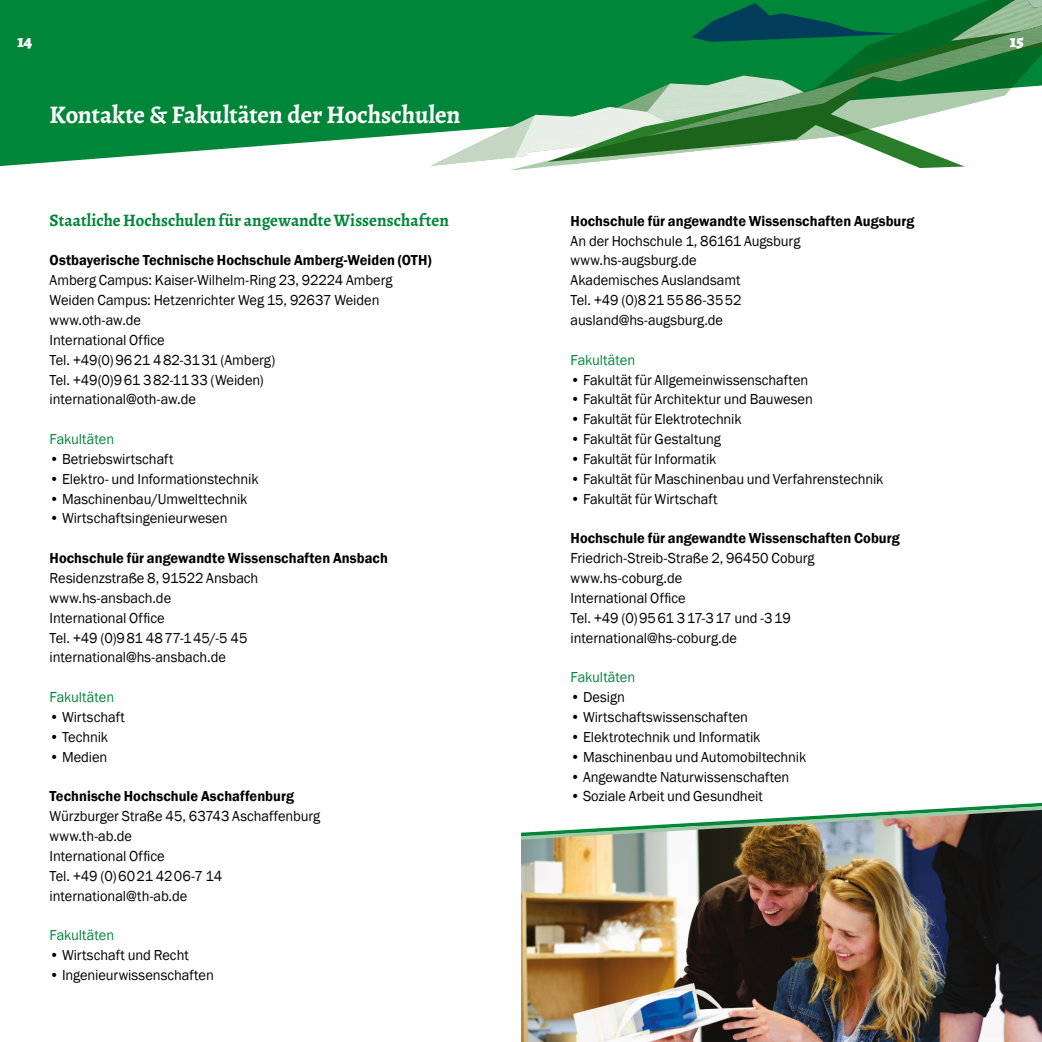
<style>
.page{position:relative;width:1042px;height:1042px;background:#fff}
.page>*{position:absolute;margin:0;border:0;box-sizing:border-box;transform-origin:0 0}
.t1{font:700 25.38px "Alegreya";letter-spacing:-.005em;color:#fff}
.t2{font:700 17.5px "Alegreya";color:#008639}
.t3{font:900 17.5px "Alegreya";color:#fff}
.t4{font:14.88px/19.8px "Franklin Gothic";letter-spacing:-.005em;color:#000}
.t5{font:600 14.88px "Franklin Gothic";letter-spacing:.005em;color:#000}
.t6{font:14.88px "Franklin Gothic";letter-spacing:-.005em;color:#008639}
</style>
<div class="page">
<svg style="left:0;top:0;width:430px;height:166px;background:#19924c"></svg>
<svg style="left:430px;top:0;width:76px;height:166px;background:#329c5e"></svg>
<svg style="left:506px;top:0;width:460px;height:170px;fill:#008639"></svg>
<svg style="left:568px;top:0;width:474px;height:165px"></svg>
<img style="left:521px;top:842px;width:521px;height:200px">
<img style="left:521px;top:802px;width:521px;height:40px">
<p class="t3" style="left:17px;top:29px;width:16px">14</p>
<h1 class="t1" style="left:50px;top:98px;width:412px">Kontakte &amp; Fakultäten der Hochschulen</h1>
<p class="t2" style="left:50px;top:209px;width:401px">Staatliche Hochschulen für angewandte Wissenschaften</p>
<p class="t5" style="left:50px;top:251px;width:383px">Ostbayerische Technische Hochschule Amberg-Weiden (OTH)</p>
<p class="t4" style="left:50px;top:271px;width:344px">Amberg Campus: Kaiser-Wilhelm-Ring 23, 92224 Amberg Weiden Campus: Hetzenrichter Weg 15, 92637 Weiden www.oth-aw.de<br>International Office<br>Tel. +49(0)9621 482-3131 (Amberg)<br>Tel. +49(0)961 382-1133 (Weiden) international@oth-aw.de</p>
<p class="t6" style="left:50px;top:430px;width:66px">Fakultäten</p>
<p class="t4" style="left:50px;top:449px;width:125px">• Betriebswirtschaft</p>
<p class="t4" style="left:50px;top:469px;width:210px">• Elektro- und Informationstechnik</p>
<p class="t4" style="left:50px;top:489px;width:199px">• Maschinenbau/Umwelttechnik</p>
<p class="t4" style="left:50px;top:509px;width:179px">• Wirtschaftsingenieurwesen</p>
<p class="t5" style="left:50px;top:549px;width:340px">Hochschule für angewandte Wissenschaften Ansbach</p>
<p class="t4" style="left:50px;top:568px;width:210px">Residenzstraße 8, 91522 Ansbach www.hs-ansbach.de<br>International Office<br>Tel. +49 (0)981 4877-145/-5 45 international@hs-ansbach.de</p>
<p class="t6" style="left:50px;top:688px;width:66px">Fakultäten</p>
<p class="t4" style="left:50px;top:707px;width:77px">• Wirtschaft</p>
<p class="t4" style="left:50px;top:727px;width:60px">• Technik</p>
<p class="t4" style="left:50px;top:747px;width:59px">• Medien</p>
<p class="t5" style="left:50px;top:787px;width:246px">Technische Hochschule Aschaffenburg</p>
<p class="t4" style="left:50px;top:806px;width:272px">Würzburger Straße 45, 63743 Aschaffenburg www.th-ab.de<br>International Office<br>Tel. +49 (0)6021 4206-7 14 international@th-ab.de</p>
<p class="t6" style="left:50px;top:926px;width:66px">Fakultäten</p>
<p class="t4" style="left:50px;top:945px;width:141px">• Wirtschaft und Recht</p>
<p class="t4" style="left:50px;top:965px;width:166px">• Ingenieurwissenschaften</p>
<p class="t5" style="left:570px;top:212px;width:345px">Hochschule für angewandte Wissenschaften Augsburg</p>
<p class="t4" style="left:570px;top:231px;width:231px">An der Hochschule 1, 86161 Augsburg www.hs-augsburg.de<br>Akademisches Auslandsamt<br>Tel. +49 (0)821 5586-3552 ausland@hs-augsburg.de</p>
<p class="t6" style="left:570px;top:350px;width:66px">Fakultäten</p>
<p class="t4" style="left:570px;top:370px;width:239px">• Fakultät für Allgemeinwissenschaften</p>
<p class="t4" style="left:570px;top:390px;width:244px">• Fakultät für Architektur und Bauwesen</p>
<p class="t4" style="left:570px;top:410px;width:173px">• Fakultät für Elektrotechnik</p>
<p class="t4" style="left:570px;top:429px;width:152px">• Fakultät für Gestaltung</p>
<p class="t4" style="left:570px;top:449px;width:147px">• Fakultät für Informatik</p>
<p class="t4" style="left:570px;top:469px;width:314px">• Fakultät für Maschinenbau und Verfahrenstechnik</p>
<p class="t4" style="left:570px;top:489px;width:148px">• Fakultät für Wirtschaft</p>
<p class="t5" style="left:570px;top:529px;width:331px">Hochschule für angewandte Wissenschaften Coburg</p>
<p class="t4" style="left:570px;top:549px;width:245px">Friedrich-Streib-Straße 2, 96450 Coburg www.hs-coburg.de<br>International Office<br>Tel. +49 (0)9561 317-317 und -319 international@hs-coburg.de</p>
<p class="t6" style="left:570px;top:668px;width:66px">Fakultäten</p>
<p class="t4" style="left:570px;top:687px;width:56px">• Design</p>
<p class="t4" style="left:570px;top:707px;width:179px">• Wirtschaftswissenschaften</p>
<p class="t4" style="left:570px;top:727px;width:191px">• Elektrotechnik und Informatik</p>
<p class="t4" style="left:570px;top:747px;width:237px">• Maschinenbau und Automobiltechnik</p>
<p class="t4" style="left:570px;top:767px;width:220px">• Angewandte Naturwissenschaften</p>
<p class="t4" style="left:570px;top:787px;width:194px">• Soziale Arbeit und Gesundheit</p>
<p class="t3" style="left:1009px;top:29px;width:15px">15</p>
</div>
